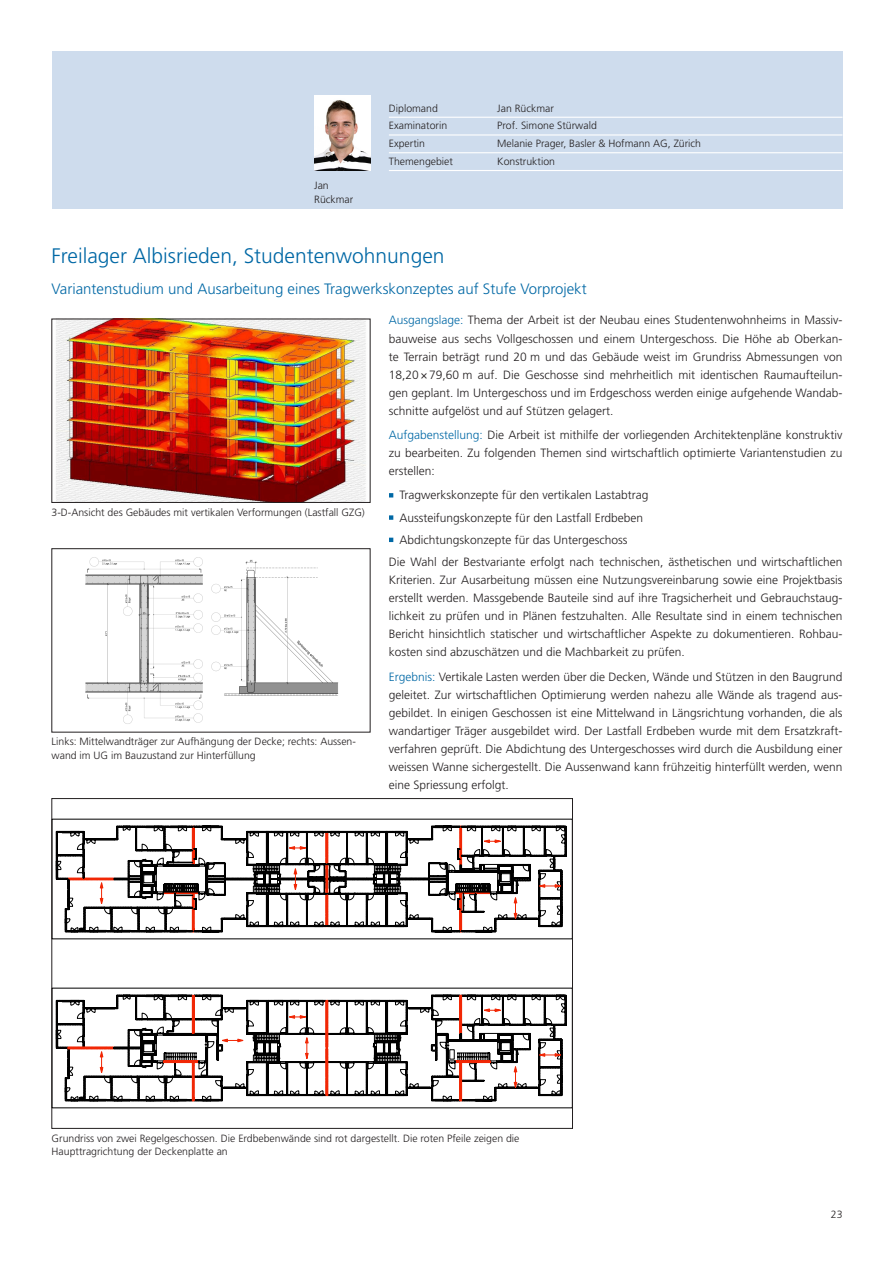
<style>
.page{position:relative;width:893px;height:1264px;background:#fff}
.page>*{position:absolute;margin:0;border:0;box-sizing:border-box;transform-origin:0 0}
.t1{font:300 21px "Frutiger LT Pro";color:#0068a5}
.t2{font:300 15px "Frutiger LT Pro";color:#0068a5}
.t3{font:300 12px/18px "Frutiger LT Pro";color:#231f20;text-align:justify}
.t4{font:300 10.5px/13.5px "Frutiger LT Pro";color:#231f20}
.s1{color:#0068a5}
</style>
<div class="page">
<div style="left:52px;top:52px;width:790px;height:157px;background:#cedced"></div>
<img style="left:56px;top:321px;width:310px;height:179px">
<svg style="left:389px;top:493px;width:4px;height:4px"></svg>
<svg style="left:389px;top:515px;width:4px;height:4px"></svg>
<svg style="left:389px;top:537px;width:4px;height:5px"></svg>
<img style="left:85px;top:557px;width:254px;height:167px">
<div style="left:52px;top:548px;width:318px;height:184px;border:1px solid #231f20"></div>
<svg style="left:54px;top:818px;width:517px;height:115px"></svg>
<svg style="left:54px;top:987px;width:517px;height:115px"></svg>
<svg style="left:514px;top:1066px;width:3px;height:21px"></svg>
<svg style="left:539px;top:1053px;width:22px;height:3px"></svg>
<svg style="left:539px;top:884px;width:22px;height:3px"></svg>
<svg style="left:68px;top:994px;width:435px;height:106px"></svg>
<svg style="left:68px;top:825px;width:449px;height:106px"></svg>
<hr style="left:389px;top:117px;width:453px;height:1px;background:#fff">
<hr style="left:389px;top:134px;width:453px;height:1px;background:#fff">
<hr style="left:389px;top:152px;width:453px;height:1px;background:#fff">
<hr style="left:389px;top:170px;width:453px;height:1px;background:#fff">
<img style="left:314px;top:96px;width:56px;height:75px">
<p class="t4" style="left:314px;top:179px;width:41px">Jan<br>Rückmar</p>
<p class="t4" style="left:389px;top:101px;width:51px">Diplomand</p>
<p class="t4" style="left:497px;top:101px;width:58px">Jan Rückmar</p>
<p class="t4" style="left:389px;top:119px;width:60px">Examinatorin</p>
<p class="t4" style="left:497px;top:119px;width:101px">Prof. Simone Stürwald</p>
<p class="t4" style="left:389px;top:137px;width:38px">Expertin</p>
<p class="t4" style="left:497px;top:137px;width:205px">Melanie Prager, Basler &amp; Hofmann AG, Zürich</p>
<p class="t4" style="left:389px;top:154px;width:66px">Themengebiet</p>
<p class="t4" style="left:497px;top:154px;width:59px">Konstruktion</p>
<h1 class="t1" style="left:52px;top:244px;width:394px">Freilager Albisrieden, Studentenwohnungen</h1>
<p class="t2" style="left:52px;top:280px;width:537px">Variantenstudium und Ausarbeitung eines Tragwerkskonzeptes auf Stufe Vorprojekt</p>
<p class="t4" style="left:52px;top:505px;width:315px">3-D-Ansicht des Gebäudes mit vertikalen Verformungen (Lastfall GZG)</p>
<p class="t4" style="left:52px;top:735px;width:306px">Links: Mittelwandträger zur Aufhängung der Decke; rechts: Aussen&shy;wand im UG im Bauzustand zur Hinterfüllung</p>
<p class="t3" style="left:389px;top:311px;width:455px"><span class="s1">Ausgangslage:</span> Thema der Arbeit ist der Neubau eines Studentenwohnheims in Massiv&shy;bauweise aus sechs Vollgeschossen und einem Untergeschoss. Die Höhe ab Oberkan&shy;te Terrain beträgt rund 20 m und das Gebäude weist im Grundriss Abmessungen von 18,20×79,60 m auf. Die Geschosse sind mehrheitlich mit identischen Raumaufteilun&shy;gen geplant. Im Untergeschoss und im Erdgeschoss werden einige aufgehende Wandab&shy;schnitte aufgelöst und auf Stützen gelagert.</p>
<p class="t3" style="left:389px;top:426px;width:455px"><span class="s1">Aufgabenstellung:</span> Die Arbeit ist mithilfe der vorliegenden Architektenpläne konstruktiv zu bearbeiten. Zu folgenden Themen sind wirtschaftlich optimierte Variantenstudien zu erstellen:</p>
<p class="t3" style="left:389px;top:484px;width:455px;line-height:22.2px;text-align:left"><sup>.</sup> Tragwerkskonzepte für den vertikalen Lastabtrag<br><sup>.</sup> Aussteifungskonzepte für den Lastfall Erdbeben<br><sup>.</sup> Abdichtungskonzepte für das Untergeschoss<br>Die Wahl der Bestvariante erfolgt nach technischen, ästhetischen und wirtschaftlichen</p>
<p class="t3" style="left:389px;top:571px;width:455px">Kriterien. Zur Ausarbeitung müssen eine Nutzungsvereinbarung sowie eine Projektbasis erstellt werden. Massgebende Bauteile sind auf ihre Tragsicherheit und Gebrauchstaug&shy;lichkeit zu prüfen und in Plänen festzuhalten. Alle Resultate sind in einem technischen Bericht hinsichtlich statischer und wirtschaftlicher Aspekte zu dokumentieren. Rohbau&shy;kosten sind abzuschätzen und die Machbarkeit zu prüfen.</p>
<p class="t3" style="left:389px;top:667px;width:455px"><span class="s1">Ergebnis:</span> Vertikale Lasten werden über die Decken, Wände und Stützen in den Baugrund geleitet. Zur wirtschaftlichen Optimierung werden nahezu alle Wände als tragend aus&shy;gebildet. In einigen Geschossen ist eine Mittelwand in Längsrichtung vorhanden, die als wandartiger Träger ausgebildet wird. Der Lastfall Erdbeben wurde mit dem Ersatzkraft&shy;verfahren geprüft. Die Abdichtung des Untergeschosses wird durch die Ausbildung einer weissen Wanne sichergestellt. Die Aussenwand kann frühzeitig hinterfüllt werden, wenn eine Spriessung erfolgt.</p>
<p class="t4" style="left:52px;top:1130px;width:469px">Grundriss von zwei Regelgeschossen. Die Erdbebenwände sind rot dargestellt. Die roten Pfeile zeigen die<br>Haupttragrichtung der Deckenplatte an</p>
<p class="t4" style="left:831px;top:1206px;width:13px">23</p>
</div>
